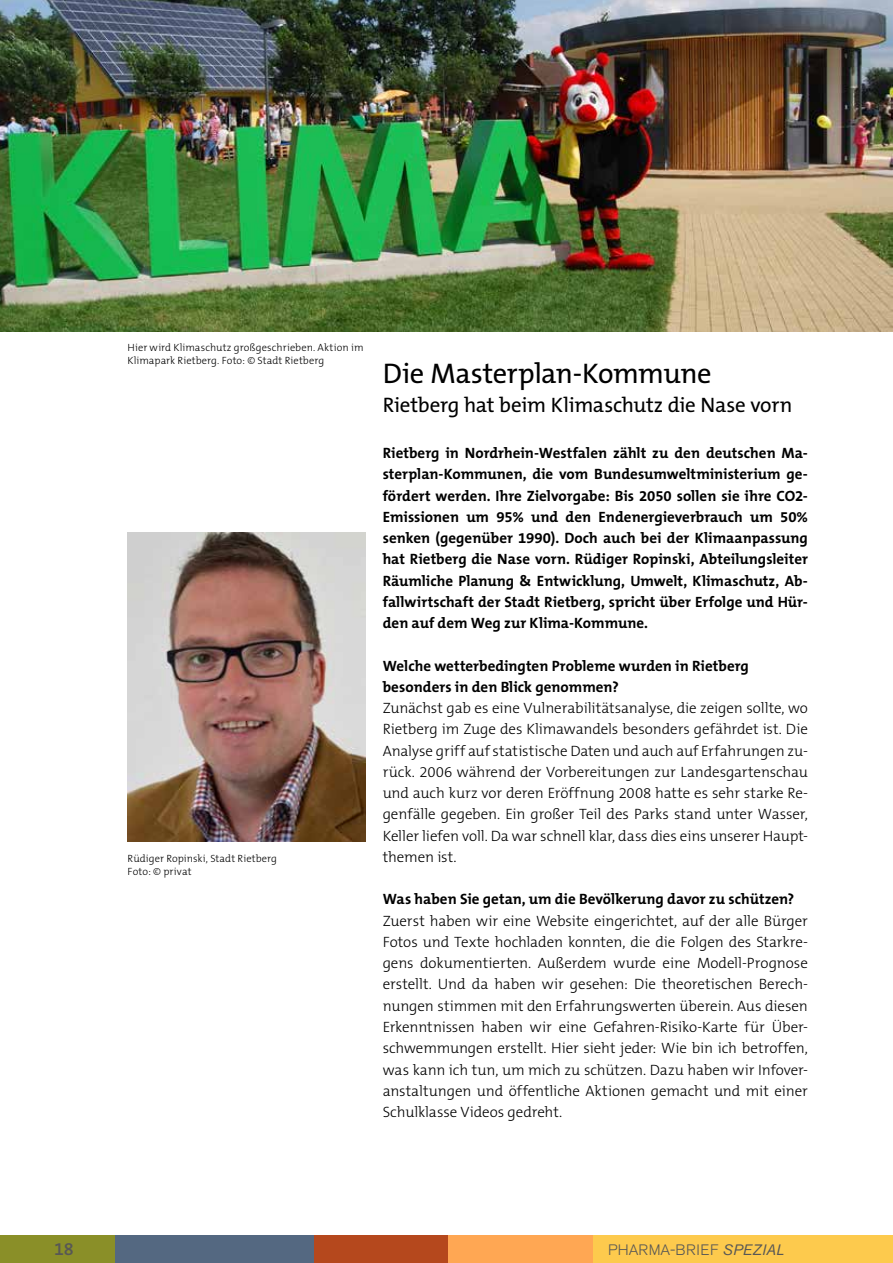
<style>
.page{position:relative;width:893px;height:1263px;background:#fff}
.page>*{position:absolute;margin:0;border:0;box-sizing:border-box;transform-origin:0 0}
.t1{font:28.5px "The Mix B5 Plain";letter-spacing:-.015em;color:#000}
.t2{font:21px "The Mix B5 Plain";letter-spacing:-.015em;color:#000}
.t3{font:600 18px "The Mix B6";color:#575756}
.t4{font:300 15px/21.3px "The Mix B3";letter-spacing:-.005em;color:#000;text-align:justify}
.t5{font:700 15px/21.3px "The Mix B7";color:#000;text-align:justify}
.t6{font:300 15px "Akzidenz Grotesk BE";letter-spacing:.04em;color:#575756}
.t7{font:300 10.5px/12.6px "The Mix B3";letter-spacing:.005em;color:#000}
.s1{font-weight:400;font-style:italic}
</style>
<div class="page">
<div style="left:0;top:1235px;width:132px;height:28px;background:#8a8f28"></div>
<div style="left:115px;top:1235px;width:308px;height:28px;background:#546881"></div>
<div style="left:592px;top:1235px;width:301px;height:28px;background:#fdca4d"></div>
<div style="left:315px;top:1235px;width:195px;height:28px;background:#b5481d"></div>
<div style="left:448px;top:1235px;width:145px;height:28px;background:#ffa753"></div>
<img style="left:128px;top:533px;width:238px;height:308px">
<img style="left:0;top:0;width:893px;height:331px">
<p class="t7" style="left:128px;top:342px;width:238px">Hier wird Klimaschutz großgeschrieben. Aktion im<br>Klimapark Rietberg. Foto: © Stadt Rietberg</p>
<p class="t7" style="left:128px;top:852px;width:151px">Rüdiger Ropinski, Stadt Rietberg<br>Foto: © privat</p>
<h1 class="t1" style="left:383px;top:358px;width:330px">Die Masterplan-Kommune</h1>
<h2 class="t2" style="left:383px;top:394px;width:411px">Rietberg hat beim Klimaschutz die Nase vorn</h2>
<p class="t5" style="left:383px;top:443px;width:427px">Rietberg in Nordrhein-Westfalen zählt zu den deutschen Ma&shy;sterplan-Kommunen, die vom Bundesumweltministerium ge&shy;fördert werden. Ihre Zielvorgabe: Bis 2050 sollen sie ihre CO2- Emissionen um 95% und den Endenergieverbrauch um 50% senken (gegenüber 1990). Doch auch bei der Klimaanpassung hat Rietberg die Nase vorn. Rüdiger Ropinski, Abteilungsleiter Räumliche Planung &amp; Entwicklung, Umwelt, Klimaschutz, Ab&shy;fallwirtschaft der Stadt Rietberg, spricht über Erfolge und Hür&shy;den auf dem Weg zur Klima-Kommune.</p>
<p class="t5" style="left:383px;top:655px;width:368px">Welche wetterbedingten Probleme wurden in Rietberg besonders in den Blick genommen?</p>
<p class="t4" style="left:383px;top:698px;width:427px">Zunächst gab es eine Vulnerabilitätsanalyse, die zeigen sollte, wo Rietberg im Zuge des Klimawandels besonders gefährdet ist. Die Analyse griff auf statistische Daten und auch auf Erfahrungen zu&shy;rück. 2006 während der Vorbereitungen zur Landesgartenschau und auch kurz vor deren Eröffnung 2008 hatte es sehr starke Re&shy;genfälle gegeben. Ein großer Teil des Parks stand unter Wasser, Keller liefen voll. Da war schnell klar, dass dies eins unserer Haupt&shy;themen ist.</p>
<p class="t5" style="left:383px;top:889px;width:413px">Was haben Sie getan, um die Bevölkerung davor zu schützen?</p>
<p class="t4" style="left:383px;top:910px;width:427px">Zuerst haben wir eine Website eingerichtet, auf der alle Bürger Fotos und Texte hochladen konnten, die die Folgen des Starkre&shy;gens dokumentierten. Außerdem wurde eine Modell-Prognose erstellt. Und da haben wir gesehen: Die theoretischen Berech&shy;nungen stimmen mit den Erfahrungswerten überein. Aus diesen Erkenntnissen haben wir eine Gefahren-Risiko-Karte für Über&shy;schwemmungen erstellt. Hier sieht jeder: Wie bin ich betroffen, was kann ich tun, um mich zu schützen. Dazu haben wir Infover&shy;anstaltungen und öffentliche Aktionen gemacht und mit einer Schulklasse Videos gedreht.</p>
<p class="t3" style="left:54px;top:1239px;width:21px">18</p>
<p class="t6" style="left:608px;top:1241px;width:178px">PHARMA-BRIEF <span class="s1">SPEZIAL</span></p>
</div>
